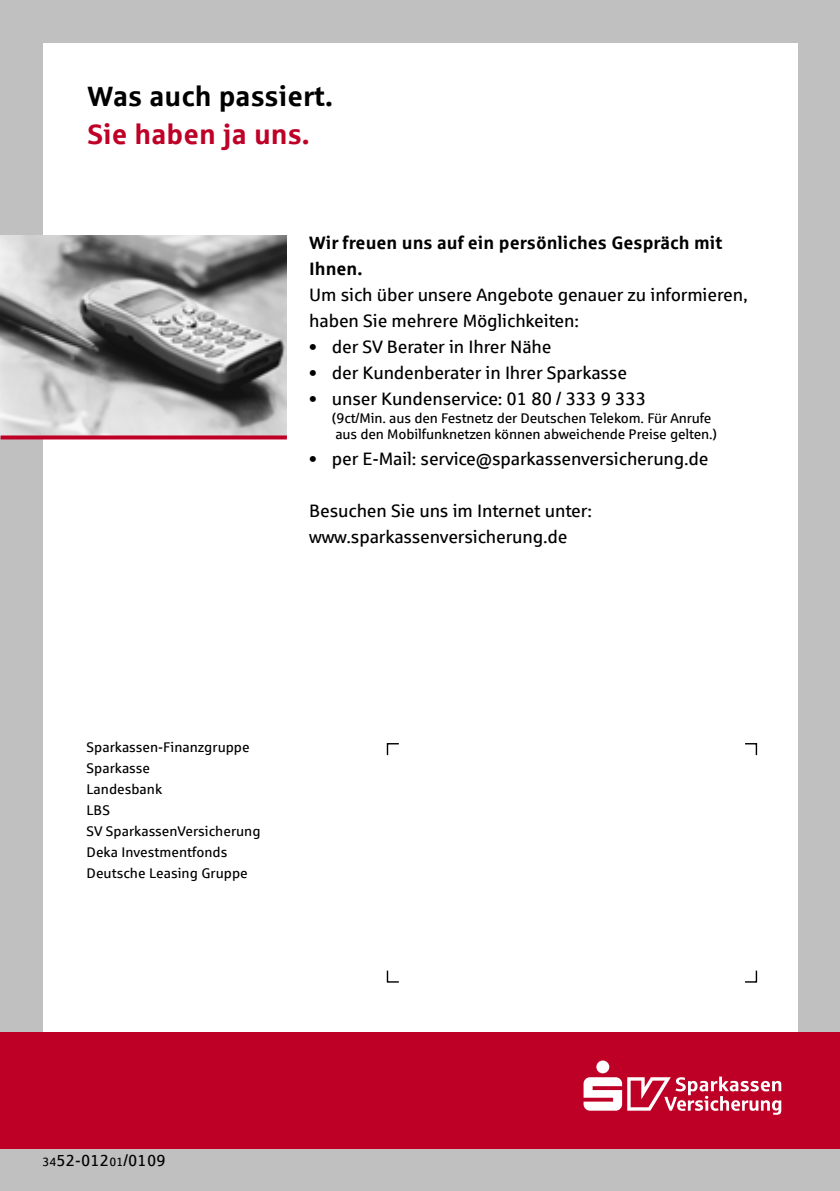
<style>
.page{position:relative;width:840px;height:1191px;background:#fff}
.page>*{position:absolute;margin:0;border:0;box-sizing:border-box;transform-origin:0 0}
.t1{font:700 28px/38px "Sparkasse Rg";color:#000}
.t2{font:18px "Sparkasse Rg";letter-spacing:-.01em;color:#000}
.t3{font:700 18px/26px "Sparkasse Rg";color:#000}
.t4{font:16px "Sparkasse Rg";letter-spacing:.01em;color:#000}
.t5{font:14px/16px "Sparkasse Rg";letter-spacing:-.005em;color:#000}
.s1{color:#be0027}
.s2{font-weight:400}
.s3{font-size:12px}
</style>
<div class="page">
<hr style="left:839px;top:0;width:1px;height:1191px;background:#c0c0c0">
<div style="left:0;top:0;width:839px;height:1191px;background:#c0c0c0"></div>
<div style="left:43px;top:43px;width:754px;height:1105px;background:#fff"></div>
<img style="left:1px;top:236px;width:286px;height:199px">
<svg style="left:1px;top:435px;width:286px;height:4px"></svg>
<div style="left:1px;top:1032px;width:838px;height:117px;background:#be0027"></div>
<svg style="left:627px;top:1076px;width:153px;height:38px"></svg>
<div style="left:596px;top:1060px;width:13px;height:13px;background:#fff;border-radius:50%"></div>
<svg style="left:583px;top:1077px;width:38px;height:33px"></svg>
<p class="t1" style="left:87px;top:76px;width:247px">Was auch passiert.<br><span class="s1">Sie haben ja uns.</span></p>
<p class="t3" style="left:309px;top:229px;width:439px">Wir freuen uns auf ein persönliches Gespräch mit<br>Ihnen.<br><span class="s2">Um sich über unsere Angebote genauer zu informieren,</span></p>
<p class="t2" style="left:309px;top:310px;width:271px">haben Sie mehrere Möglichkeiten:</p>
<p class="t2" style="left:309px;top:336px;width:244px">• der SV Berater in Ihrer Nähe</p>
<p class="t2" style="left:309px;top:362px;width:319px">• der Kundenberater in Ihrer Sparkasse</p>
<p class="t2" style="left:309px;top:388px;width:338px">• unser Kundenservice: 01 80 / 333 9 333</p>
<p class="t5" style="left:332px;top:410px;width:386px">(9ct/Min. aus den Festnetz der Deutschen Telekom. Für Anrufe aus den Mobilfunknetzen können abweichende Preise gelten.)</p>
<p class="t2" style="left:309px;top:448px;width:400px">• per E-Mail: service@sparkassenversicherung.de</p>
<p class="t2" style="left:309px;top:500px;width:284px">Besuchen Sie uns im Internet unter:</p>
<p class="t2" style="left:309px;top:526px;width:259px">www.sparkassenversicherung.de</p>
<p class="t5" style="left:86px;top:739px;width:164px">Sparkassen-Finanzgruppe</p>
<p class="t5" style="left:86px;top:760px;width:65px">Sparkasse</p>
<p class="t5" style="left:86px;top:781px;width:77px">Landesbank</p>
<p class="t5" style="left:86px;top:802px;width:25px">LBS</p>
<p class="t5" style="left:86px;top:823px;width:175px">SV SparkassenVersicherung</p>
<p class="t5" style="left:86px;top:844px;width:142px">Deka Investmentfonds</p>
<p class="t5" style="left:86px;top:865px;width:163px">Deutsche Leasing Gruppe</p>
<p class="t4" style="left:42px;top:1150px;width:125px"><span class="s3">34</span>52-012<span class="s3">01</span>/0109</p>
</div>
